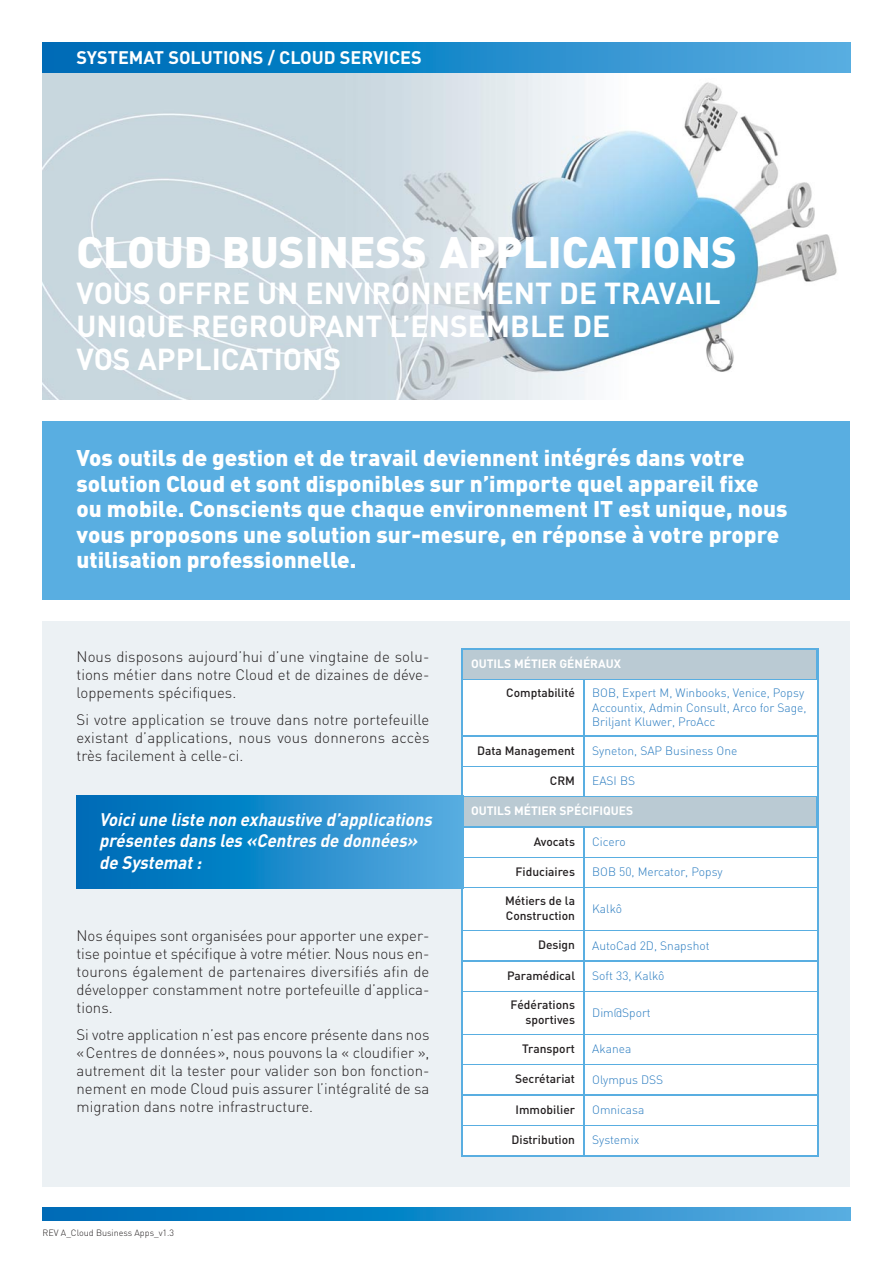
<style>
.page{position:relative;width:893px;height:1263px;background:#fff}
.page>*{position:absolute;margin:0;border:0;box-sizing:border-box;transform-origin:0 0}
.t1{font:900 43.5px "DIN";color:#fff}
.t2{font:700 30px/33px "DIN";color:#fff}
.t3{font:900 22.5px/25.5px "DIN";color:#fff}
.t4{font:italic 700 18px/21.6px "DIN";color:#fff;scale:.93 1}
.t5{font:700 18px "DIN";color:#fff}
.t6{font:300 15px/18px "DIN";color:#231f20;text-align:justify}
.t7{font:300 12px/14.4px "DIN";color:#2a7cc0}
.t8{font:500 12px/14.4px "DIN";color:#231f20}
.t9{font:700 12px "DIN";color:#fff}
.t10{font:300 9px "DIN";color:#231f20}
</style>
<div class="page">
<div style="left:43px;top:621px;width:807px;height:565px;background:#ecf1f4"></div>
<svg style="left:461px;top:648px;width:358px;height:509px;background:#8bc5e8"></svg>
<img style="left:43px;top:73px;width:794px;height:327px">
<svg style="left:43px;top:43px;width:807px;height:29px;background:#1e89ca"></svg>
<div style="left:43px;top:421px;width:807px;height:179px;background:#59aee1"></div>
<svg style="left:43px;top:1208px;width:807px;height:12px;background:#1e89ca"></svg>
<div style="left:463px;top:651px;width:353px;height:28px;background:#bacad3"></div>
<div style="left:585px;top:681px;width:231px;height:54px;background:#fff"></div>
<div style="left:585px;top:737px;width:231px;height:28px;background:#fff"></div>
<div style="left:463px;top:681px;width:120px;height:54px;background:#fff"></div>
<div style="left:463px;top:737px;width:120px;height:28px;background:#fff"></div>
<div style="left:585px;top:767px;width:231px;height:28px;background:#fff"></div>
<div style="left:463px;top:767px;width:120px;height:28px;background:#fff"></div>
<div style="left:463px;top:798px;width:353px;height:28px;background:#bacad3"></div>
<div style="left:585px;top:828px;width:231px;height:28px;background:#fff"></div>
<div style="left:463px;top:828px;width:120px;height:28px;background:#fff"></div>
<div style="left:585px;top:858px;width:231px;height:28px;background:#fff"></div>
<div style="left:463px;top:858px;width:120px;height:28px;background:#fff"></div>
<div style="left:585px;top:1035px;width:231px;height:29px;background:#fff"></div>
<div style="left:463px;top:1035px;width:120px;height:29px;background:#fff"></div>
<div style="left:585px;top:1066px;width:231px;height:28px;background:#fff"></div>
<div style="left:463px;top:1066px;width:120px;height:28px;background:#fff"></div>
<div style="left:585px;top:1096px;width:231px;height:28px;background:#fff"></div>
<div style="left:463px;top:1096px;width:120px;height:28px;background:#fff"></div>
<div style="left:585px;top:1126px;width:231px;height:28px;background:#fff"></div>
<div style="left:463px;top:1126px;width:120px;height:28px;background:#fff"></div>
<div style="left:585px;top:888px;width:231px;height:42px;background:#fff"></div>
<div style="left:463px;top:888px;width:120px;height:42px;background:#fff"></div>
<div style="left:585px;top:932px;width:231px;height:28px;background:#fff"></div>
<div style="left:463px;top:932px;width:120px;height:28px;background:#fff"></div>
<div style="left:585px;top:962px;width:231px;height:28px;background:#fff"></div>
<div style="left:463px;top:962px;width:120px;height:28px;background:#fff"></div>
<div style="left:585px;top:992px;width:231px;height:41px;background:#fff"></div>
<div style="left:463px;top:992px;width:120px;height:41px;background:#fff"></div>
<svg style="left:77px;top:795px;width:386px;height:93px;background:#1d89ca"></svg>
<p class="t5" style="left:77px;top:51px;width:347px">SYSTEMAT SOLUTIONS / CLOUD SERVICES</p>
<h1 class="t1" style="left:77px;top:237px;width:662px">CLOUD BUSINESS APPLICATIONS</h1>
<h2 class="t2" style="left:77px;top:280px;width:646px">VOUS OFFRE UN ENVIRONNEMENT DE TRAVAIL<br>UNIQUE REGROUPANT L’ENSEMBLE DE<br>VOS APPLICATIONS</h2>
<p class="t3" style="left:77px;top:448px;width:712px">Vos outils de gestion et de travail deviennent intégrés dans votre solution Cloud et sont disponibles sur n’importe quel appareil fixe ou mobile. Conscients que chaque environnement IT est unique, nous vous proposons une solution sur-mesure, en réponse à votre propre utilisation professionnelle.</p>
<p class="t6" style="left:77px;top:649px;width:354px">Nous disposons aujourd’hui d’une vingtaine de solu&shy;tions métier dans notre Cloud et de dizaines de déve&shy;loppements spécifiques.</p>
<p class="t6" style="left:77px;top:712px;width:354px">Si votre application se trouve dans notre portefeuille existant d’applications, nous vous donnerons accès très facilement à celle-ci.</p>
<p class="t4" style="left:99px;top:810px;width:363px">Voiciune liste non exhaustive d’applications présentes dans les «Centres de données» de Systemat:</p>
<p class="t6" style="left:77px;top:928px;width:354px">Nos équipes sont organisées pour apporter une exper&shy;tise pointue et spécifique à votre métier. Nous nous en&shy;tourons également de partenaires diversifiés afin de développer constamment notre portefeuille d’applica&shy;tions.</p>
<p class="t6" style="left:77px;top:1027px;width:354px">Si votre application n’est pas encore présente dans nos «Centres de données», nous pouvons la « cloudifier », autrement dit la tester pour valider son bon fonction&shy;nement en mode Cloud puis assurer l’intégralité de sa migration dans notre infrastructure.</p>
<p class="t10" style="left:43px;top:1229px;width:133px">REV A_Cloud Business Apps_v1.3</p>
<p class="t9" style="left:471px;top:660px;width:152px">OUTILS MÉTIER GÉNÉRAUX</p>
<p class="t7" style="left:592px;top:687px;width:216px">BOB, Expert M, Winbooks, Venice, Popsy<br>Accountix, Admin Consult, Arco for Sage,<br>Briljant Kluwer, ProAcc</p>
<p class="t7" style="left:592px;top:745px;width:147px">Syneton, SAP Business One</p>
<p class="t8" style="left:506px;top:687px;width:70px">Comptabilité</p>
<p class="t8" style="left:477px;top:744px;width:99px">Data Management</p>
<p class="t8" style="left:550px;top:775px;width:27px">CRM</p>
<p class="t7" style="left:592px;top:775px;width:44px">EASI BS</p>
<p class="t9" style="left:471px;top:807px;width:164px">OUTILS MÉTIER SPÉCIFIQUES</p>
<p class="t8" style="left:534px;top:835px;width:43px">Avocats</p>
<p class="t7" style="left:592px;top:836px;width:35px">Cicero</p>
<p class="t8" style="left:516px;top:865px;width:61px">Fiduciaires</p>
<p class="t7" style="left:592px;top:866px;width:132px">BOB 50, Mercator, Popsy</p>
<p class="t8" style="left:505px;top:895px;width:72px">Métiers de la<br>Construction</p>
<p class="t8" style="left:538px;top:939px;width:39px">Design</p>
<p class="t7" style="left:592px;top:939px;width:119px">AutoCad 2D, Snapshot</p>
<p class="t8" style="left:507px;top:969px;width:69px">Paramédical</p>
<p class="t7" style="left:592px;top:970px;width:74px">Soft 33, Kalkô</p>
<p class="t7" style="left:592px;top:1006px;width:60px">Dim@Sport</p>
<p class="t7" style="left:592px;top:903px;width:31px">Kalkô</p>
<p class="t8" style="left:510px;top:999px;width:66px;text-align:right">Fédérations sportives</p>
<p class="t8" style="left:522px;top:1043px;width:54px">Transport</p>
<p class="t7" style="left:592px;top:1043px;width:41px">Akanea</p>
<p class="t8" style="left:515px;top:1073px;width:62px">Secrétariat</p>
<p class="t7" style="left:592px;top:1074px;width:72px">Olympus DSS</p>
<p class="t8" style="left:516px;top:1103px;width:61px">Immobilier</p>
<p class="t7" style="left:592px;top:1104px;width:54px">Omnicasa</p>
<p class="t8" style="left:511px;top:1134px;width:65px">Distribution</p>
<p class="t7" style="left:592px;top:1134px;width:49px">Systemix</p>
</div>
